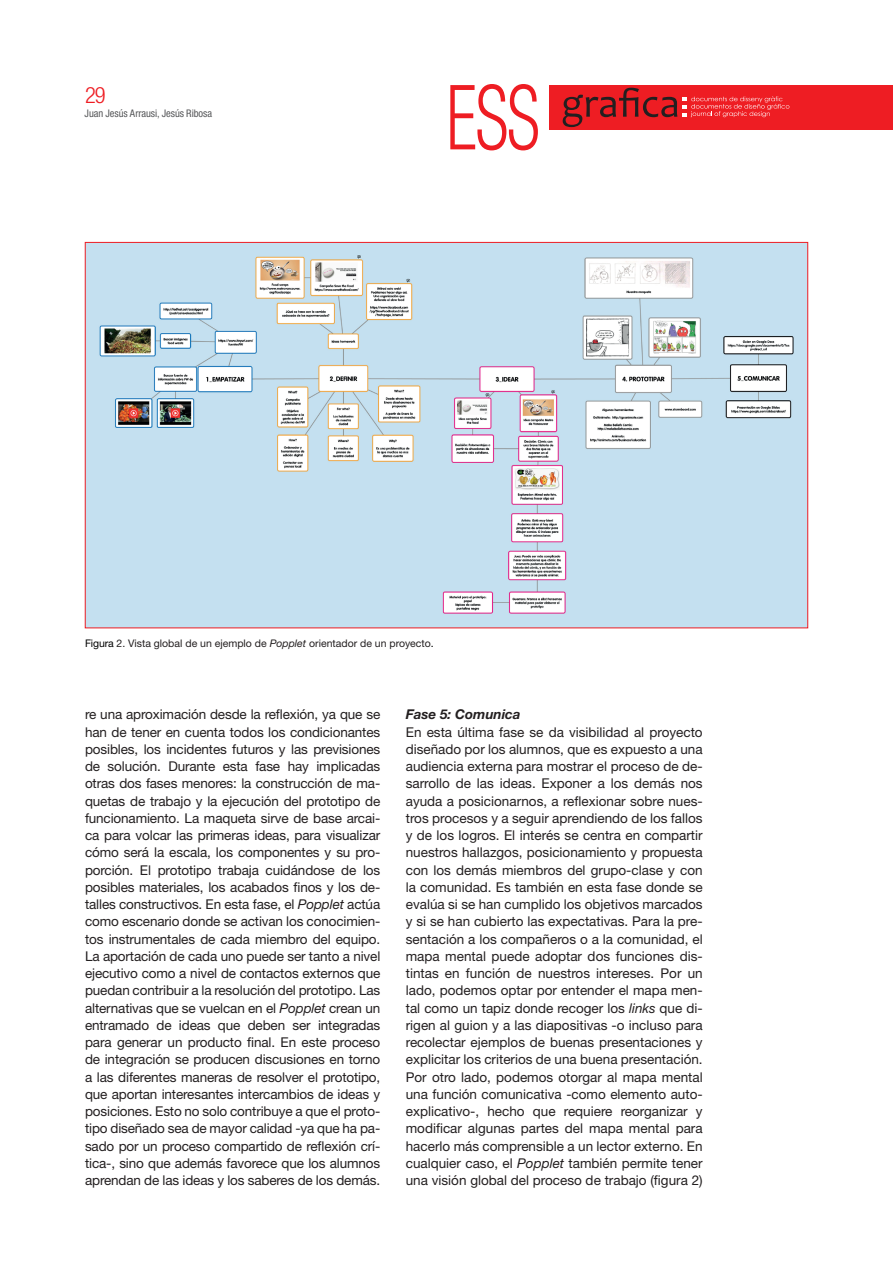
<style>
.page{position:relative;width:893px;height:1263px;background:#fff}
.page>*{position:absolute;margin:0;border:0;box-sizing:border-box;transform-origin:0 0}
.t1{font:300 condensed 90px "Helvetica Neue";color:#ee1d23;scale:.76 1}
.t2{font:300 condensed 22.5px "Helvetica Neue";color:#ee1d23}
.t3{font:13.5px/17.2px "Helvetica Neue";letter-spacing:-.01em;color:#231f20;text-align:justify}
.t4{font:italic 700 13.5px "Helvetica Neue";color:#231f20}
.t5{font:10.5px "Helvetica Neue";color:#231f20}
.t6{font:condensed 10.5px "Helvetica Neue";letter-spacing:-.005em;color:#57585a}
.s1{color:#000001}
.s2{font-style:italic}
</style>
<div class="page">
<div style="left:549px;top:85px;width:344px;height:44px;background:#ee1d23"></div>
<svg style="left:563px;top:88px;width:226px;height:39px"></svg>
<img style="left:87px;top:244px;width:719px;height:382px">
<h2 class="t2" style="left:85px;top:82px;width:22px">29</h2>
<p class="t6" style="left:85px;top:107px;width:129px">Juan Jesús Arrausi, Jesús Ribosa</p>
<h1 class="t1" style="left:446px;top:66px;width:124px">ESS</h1>
<p class="t5" style="left:85px;top:637px;width:350px"><span class="s1">Figura</span> 2. Vista global de un ejemplo de <span class="s2">Popplet</span> orientador de un proyecto<span class="s1">.</span></p>
<p class="t3" style="left:85px;top:706px;width:297px">re una aproximación desde la reflexión, ya que se han de tener en cuenta todos los condicionantes posibles, los incidentes futuros y las previsiones de solución. Durante esta fase hay implicadas otras dos fases menores: la construcción de ma&shy;quetas de trabajo y la ejecución del prototipo de funcionamiento. La maqueta sirve de base arcai&shy;ca para volcar las primeras ideas, para visualizar cómo será la escala, los componentes y su pro&shy;porción. El prototipo trabaja cuidándose de los posibles materiales, los acabados finos y los de&shy;talles constructivos. En esta fase, el <span class="s2">Popplet</span> actúa como escenario donde se activan los conocimien&shy;tos instrumentales de cada miembro del equipo.<br>La aportación de cada uno puede ser tanto a nivel ejecutivo como a nivel de contactos externos que puedan contribuir a la resolución del prototipo. Las alternativas que se vuelcan en el <span class="s2">Popplet</span> crean un entramado de ideas que deben ser integradas para generar un producto final. En este proceso de integración se producen discusiones en torno a las diferentes maneras de resolver el prototipo, que aportan interesantes intercambios de ideas y posiciones. Esto no solo contribuye a que el proto&shy;tipo diseñado sea de mayor calidad -ya que ha pa&shy;sado por un proceso compartido de reflexión crí&shy;tica-, sino que además favorece que los alumnos aprendan de las ideas y los saberes de los demás.</p>
<p class="t4" style="left:406px;top:706px;width:116px">Fase 5: Comunica</p>
<p class="t3" style="left:406px;top:723px;width:298px">En esta última fase se da visibilidad al proyecto diseñado por los alumnos, que es expuesto a una audiencia externa para mostrar el proceso de de&shy;sarrollo de las ideas. Exponer a los demás nos ayuda a posicionarnos, a reflexionar sobre nues&shy;tros procesos y a seguir aprendiendo de los fallos y de los logros. El interés se centra en compartir nuestros hallazgos, posicionamiento y propuesta con los demás miembros del grupo-clase y con la comunidad. Es también en esta fase donde se evalúa si se han cumplido los objetivos marcados y si se han cubierto las expectativas. Para la pre&shy;sentación a los compañeros o a la comunidad, el mapa mental puede adoptar dos funciones dis&shy;tintas en función de nuestros intereses. Por un lado, podemos optar por entender el mapa men&shy;tal como un tapiz donde recoger los <span class="s2">links</span> que di&shy;rigen al guion y a las diapositivas -o incluso para recolectar ejemplos de buenas presentaciones y explicitar los criterios de una buena presentación.<br>Por otro lado, podemos otorgar al mapa mental una función comunicativa -como elemento auto&shy;explicativo-, hecho que requiere reorganizar y modificar algunas partes del mapa mental para hacerlo más comprensible a un lector externo. En cualquier caso, el <span class="s2">Popplet</span> también permite tener una visión global del proceso de trabajo (figura 2)</p>
</div>
